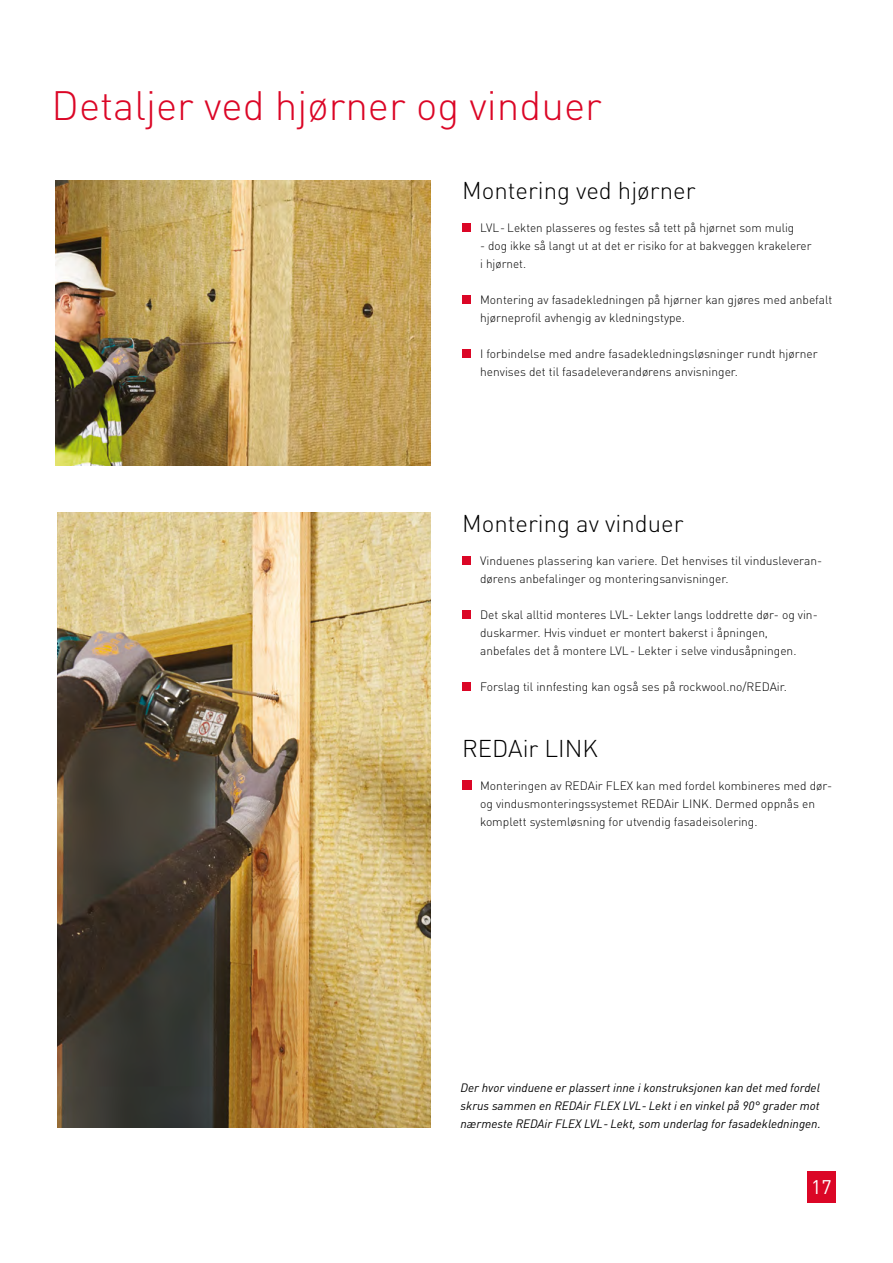
<style>
.page{position:relative;width:893px;height:1263px;background:#fff}
.page>*{position:absolute;margin:0;border:0;box-sizing:border-box;transform-origin:0 0}
.t1{font:300 40.5px "DIN Pro";color:#db0626}
.t2{font:300 24px "DIN Pro";color:#000}
.t3{font:19.5px "DIN Pro";color:#fff}
.t4{font:300 12px/18px "DIN Pro";color:#000}
.t5{font:italic 12px/18px "DIN Pro";color:#000;text-align:justify}
</style>
<div class="page">
<div style="left:462px;top:223px;width:9px;height:9px;background:#db0626"></div>
<div style="left:462px;top:295px;width:9px;height:9px;background:#db0626"></div>
<div style="left:462px;top:349px;width:9px;height:9px;background:#db0626"></div>
<div style="left:462px;top:556px;width:9px;height:9px;background:#db0626"></div>
<div style="left:462px;top:610px;width:9px;height:9px;background:#db0626"></div>
<div style="left:462px;top:682px;width:9px;height:9px;background:#db0626"></div>
<div style="left:462px;top:780px;width:9px;height:10px;background:#db0626"></div>
<img style="left:56px;top:180px;width:375px;height:285px">
<img style="left:58px;top:512px;width:373px;height:615px">
<div style="left:807px;top:1171px;width:28px;height:32px;background:#db0626"></div>
<h1 class="t1" style="left:52px;top:74px;width:552px">Detaljer ved hjørner og vinduer</h1>
<h2 class="t2" style="left:462px;top:172px;width:235px">Montering ved hjørner</h2>
<p class="t4" style="left:480px;top:217px;width:316px">LVL- Lekten plasseres og festes så tett på hjørnet som mulig</p>
<p class="t4" style="left:480px;top:235px;width:333px">- dog ikke så langt ut at det er risiko for at bakveggen krakelerer i hjørnet.</p>
<p class="t4" style="left:480px;top:289px;width:354px">Montering av fasadekledningen på hjørner kan gjøres med anbefalt hjørneprofil avhengig av kledningstype.</p>
<p class="t4" style="left:480px;top:343px;width:339px">I forbindelse med andre fasadekledningsløsninger rundt hjørner henvises det til fasadeleverandørens anvisninger.</p>
<h2 class="t2" style="left:462px;top:505px;width:223px">Montering av vinduer</h2>
<p class="t4" style="left:480px;top:550px;width:344px">Vinduenes plassering kan variere. Det henvises til vindusleveran&shy;dørens anbefalinger og monteringsanvisninger.</p>
<p class="t4" style="left:480px;top:604px;width:339px">Det skal alltid monteres LVL- Lekter langs loddrette dør- og vin&shy;duskarmer. Hvis vinduet er montert bakerst i åpningen, anbefales det å montere LVL- Lekter i selve vindusåpningen.</p>
<p class="t4" style="left:480px;top:676px;width:308px">Forslag til innfesting kan også ses på rockwool.no/REDAir.</p>
<h2 class="t2" style="left:462px;top:730px;width:137px">REDAir LINK</h2>
<p class="t4" style="left:480px;top:775px;width:354px">Monteringen av REDAir FLEX kan med fordel kombineres med dør&shy;og vindusmonteringssystemet REDAir LINK. Dermed oppnås en komplett systemløsning for utvendig fasadeisolering.</p>
<p class="t5" style="left:460px;top:1077px;width:362px">Der hvor vinduene er plassert inne i konstruksjonen kan det med fordel skrus sammen en REDAir FLEX LVL- Lekt i en vinkel på 90° grader mot nærmeste REDAir FLEX LVL- Lekt, som underlag for fasadekledningen.</p>
<h3 class="t3" style="left:811px;top:1172px;width:22px">17</h3>
</div>
